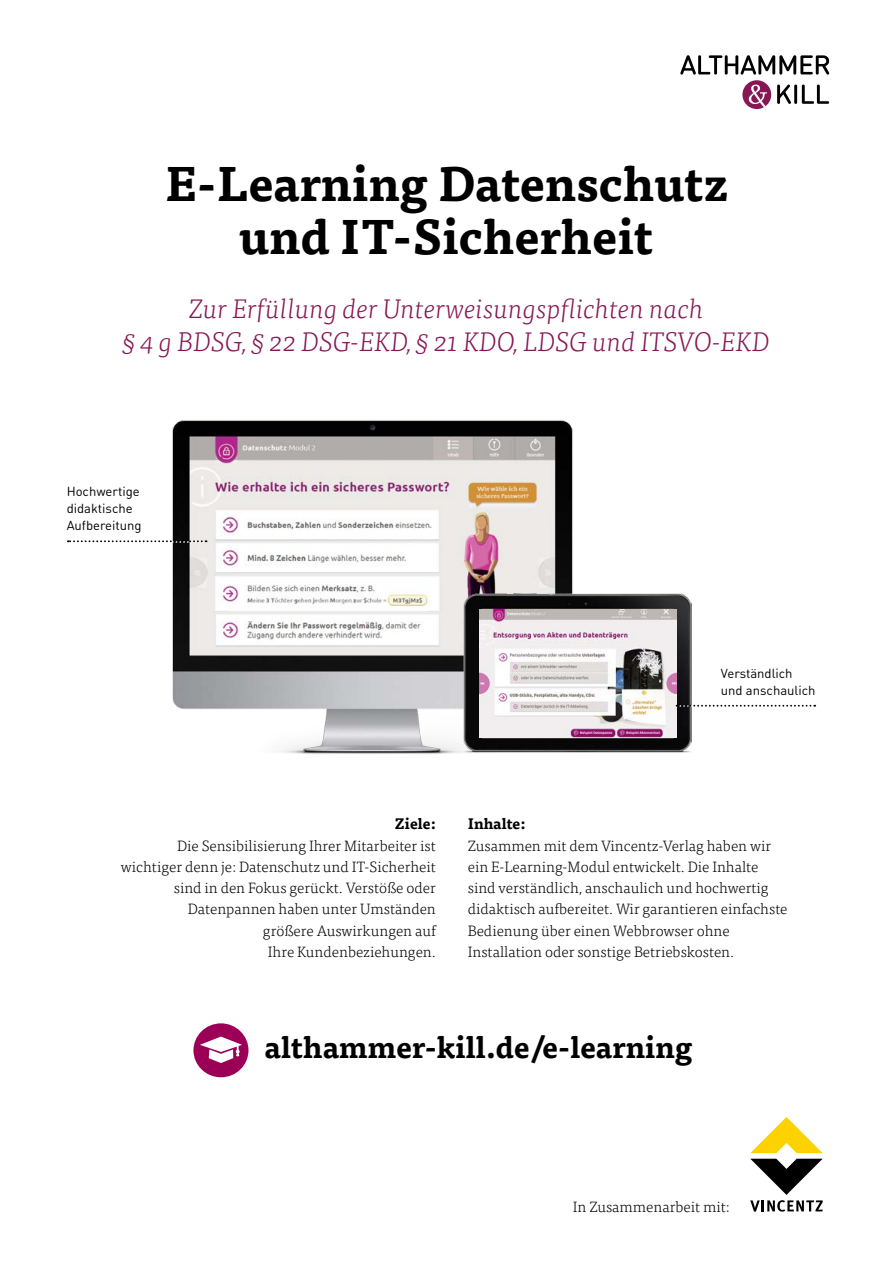
<style>
.page{position:relative;width:893px;height:1263px;background:#fff}
.page>*{position:absolute;margin:0;border:0;box-sizing:border-box;transform-origin:0 0}
.t1{font:700 48px/52.8px "Tisa Pro";color:#000;text-align:center}
.t2{font:700 30px "Tisa Pro";color:#000}
.t3{font:italic 300 27px/32.4px "Tisa Pro";color:#871654;text-align:center}
.t4{font:300 15px/21.3px "Tisa Pro";color:#000;text-align:right}
.t5{font:700 15px "Tisa Pro";color:#000}
.t6{font:13.05px/17px "DIN Round OT";color:#000}
</style>
<div class="page">
<svg style="left:193px;top:1023px;width:55px;height:54px"></svg>
<svg style="left:750px;top:1159px;width:73px;height:52px"></svg>
<svg style="left:750px;top:1117px;width:73px;height:36px"></svg>
<img style="left:172px;top:420px;width:420px;height:334px">
<img style="left:463px;top:594px;width:229px;height:158px">
<img style="left:479px;top:609px;width:197px;height:129px">
<hr style="left:67px;top:541px;width:140px;height:2px;background:#fff;opacity:.75">
<svg style="left:68px;top:540px;width:139px;height:2px"></svg>
<hr style="left:675px;top:705px;width:140px;height:2px;background:#fff;opacity:.75">
<svg style="left:676px;top:705px;width:139px;height:2px"></svg>
<svg style="left:777px;top:85px;width:52px;height:19px"></svg>
<svg style="left:742px;top:80px;width:29px;height:29px"></svg>
<svg style="left:749px;top:85px;width:18px;height:22px"></svg>
<svg style="left:680px;top:55px;width:149px;height:20px"></svg>
<h1 class="t1" style="left:165px;top:155px;width:564px">E-Learning Datenschutz und IT-Sicherheit</h1>
<h3 class="t3" style="left:123px;top:292px;width:648px">Zur Erfüllung der Unterweisungspflichten nach<br>§ 4 g BDSG, § 22 DSG-EKD, § 21 KDO, LDSG und ITSVO-EKD</h3>
<p class="t6" style="left:67px;top:482px;width:76px">Hochwertige didaktische<br>Aufbereitung</p>
<p class="t6" style="left:721px;top:664px;width:96px">Verständlich und anschaulich</p>
<p class="t5" style="left:395px;top:812px;width:43px">Ziele:</p>
<p class="t4" style="left:121px;top:834px;width:316px">Die Sensibilisierung Ihrer Mitarbeiter ist wichtiger denn je: Datenschutz und IT-Sicherheit sind in den Fokus gerückt. Verstöße oder Datenpannen haben unter Umständen<br>größere Auswirkungen auf<br>Ihre Kundenbeziehungen.</p>
<p class="t5" style="left:468px;top:812px;width:59px">Inhalte:</p>
<p class="t4" style="left:468px;top:834px;width:321px;text-align:left">Zusammen mit dem Vincentz-Verlag haben wir ein E-Learning-Modul entwickelt. Die Inhalte sind verständlich, anschaulich und hochwertig didaktisch aufbereitet. Wir garantieren einfachste Bedienung über einen Webbrowser ohne Installation oder sonstige Betriebskosten.</p>
<h2 class="t2" style="left:265px;top:1023px;width:429px">althammer-kill.de/e-learning</h2>
<p class="t4" style="left:573px;top:1195px;width:160px">In Zusammenarbeit mit:</p>
</div>
